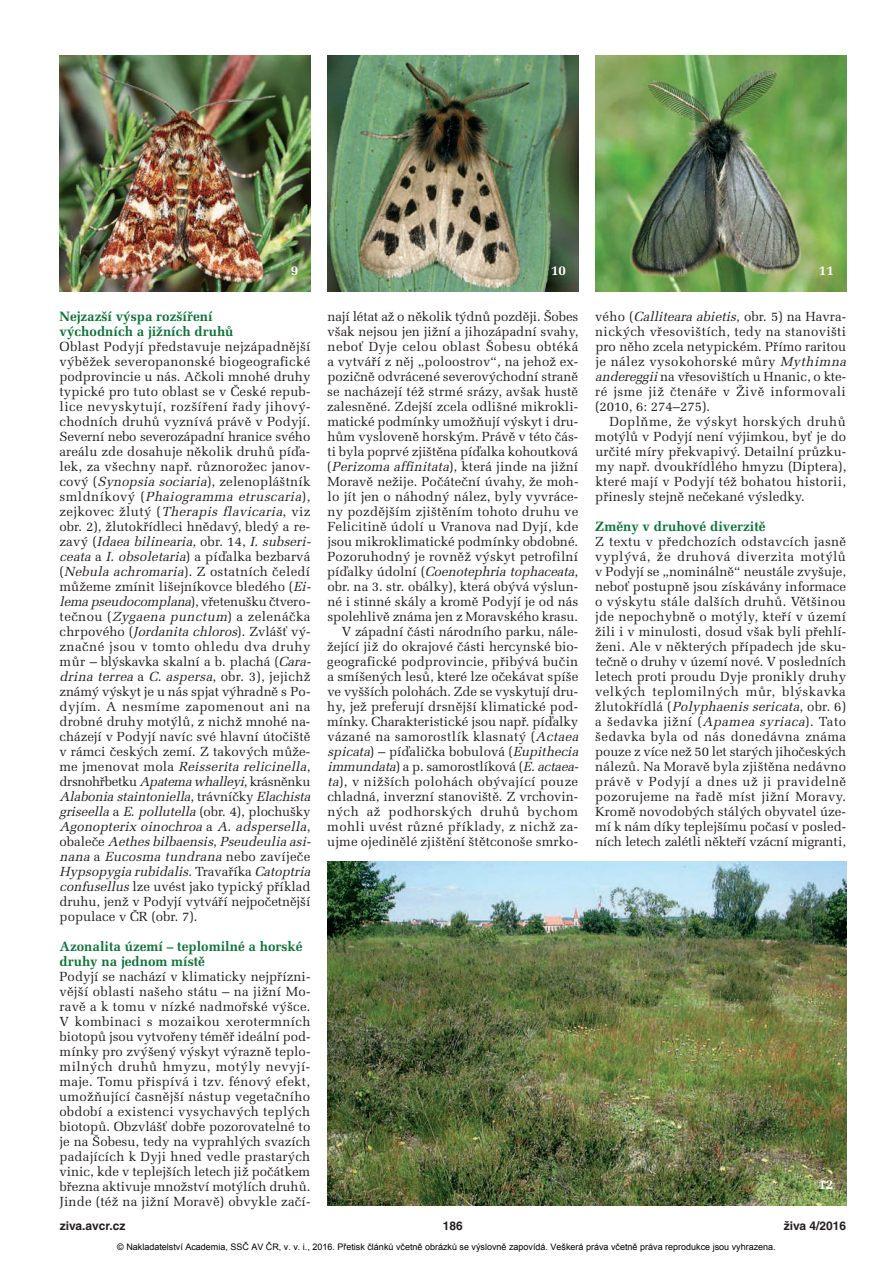
<style>
.page{position:relative;width:893px;height:1263px;background:#fff}
.page>*{position:absolute;margin:0;border:0;box-sizing:border-box;transform-origin:0 0}
.t1{font:700 13.5px/15px "Melior CE";color:#11723a}
.t2{font:700 13.5px "Melior CE";color:#fff}
.t3{font:13.2px/15px "Melior CE";letter-spacing:.005em;color:#231f20;text-align:justify}
.t4{font:700 12px "Helvetica CE";color:#231f20}
.t5{font:9px "Arial";color:#000}
.s1{font-style:italic}
</style>
<div class="page">
<img style="left:327px;top:861px;width:519px;height:344px">
<img style="left:60px;top:55px;width:250px;height:236px">
<img style="left:327px;top:55px;width:251px;height:236px">
<img style="left:595px;top:55px;width:251px;height:236px">
<p class="t2" style="left:291px;top:266px;width:9px">9</p>
<p class="t2" style="left:551px;top:266px;width:17px">10</p>
<p class="t2" style="left:819px;top:266px;width:17px">11</p>
<p class="t1" style="left:60px;top:311px;width:176px">Nejzazší výspa rozšíření východních a jižních druhů</p>
<p class="t3" style="left:59px;top:341px;width:255px;text-align:left">Oblast Podyjí představuje nejzápadnější výběžek severopanonské biogeografické podprovincie u nás. Ačkoli mnohé druhy typické pro tuto oblast se v České repub&shy;lice nevyskytují, rozšíření řady jihový&shy;chodních druhů vyznívá právě v Podyjí.<br>Severní nebo severozápadní hranice svého areálu zde dosahuje několik druhů píďa&shy;lek, za všechny např. různorožec janov - cový (<span class="s1">Synopsia sociaria</span>), zelenopláštník s m l d n í k o v ý ( <span class="s1">Phaiogramma etruscaria</span>) , z e j k o v e c ž l u t ý ( <span class="s1">Therapis flavicaria</span>, v i z obr. 2), žlutokřídleci hnědavý, bledý a re - z a v ý ( <span class="s1">Idaea bilinearia</span>, o b r. 1 4 , <span class="s1">I. subseri&shy;ceata</span> a <span class="s1">I. obsoletaria</span>) a píďalka bezbarvá (<span class="s1">Nebula achromaria</span>). Z ostatních čeledí můžeme zmínit lišejníkovce bledého (<span class="s1">Ei&shy;lema pseudocomplana</span>) , vř e t e n u š ku č tv e r o - tečnou (<span class="s1">Zygaena punctum</span>) a zelenáčka chrpového (<span class="s1">Jordanita chloros</span>). Zvlášť vý - značné jsou v tomto ohledu dva druhy můr – blýskavka skalní a b. plachá (<span class="s1">Cara - drina terrea</span> a <span class="s1">C. aspersa</span>, o b r. 3 ) , j e j i c h ž známý výskyt je u nás spjat výhradně s Po - dyjím. A nesmíme zapomenout ani na drobné druhy motýlů, z nichž mnohé na - cházejí v Podyjí navíc své hlavní útočiště v rámci českých zemí. Z takových může&shy;m e j m e n o v a t m o l a <span class="s1">Reisserita relicinella</span>, drsnohřbetku <span class="s1">Apatema whalleyi</span>, krásněnku <span class="s1">Alabonia staintoniella</span>, t r á v n í č k y <span class="s1">Elachista griseella</span> a <span class="s1">E. pollutella</span> ( o b r. 4 ) , p l o c h u š ky <span class="s1">Agonopterix oinochroa</span> a <span class="s1">A. adspersella</span>, o b a l e č e <span class="s1">Aethes bilbaensis</span>, <span class="s1">Pseudeulia asi&shy;nana</span> a <span class="s1">Eucosma tundrana</span> n e b o z a v í j e č e <span class="s1">Hypsopygia rubidalis</span>. Tr a v a ř í k a <span class="s1">Catoptria confusellus</span> lze uvést jako typický příklad druhu, jenž v Podyjí vytváří nejpočetnější populace v ČR (obr. 7).</p>
<p class="t1" style="left:60px;top:941px;width:245px">Azonalita území – teplomilné a horské druhy na jednom místě</p>
<p class="t3" style="left:59px;top:971px;width:253px">Podyjí se nachází v klimaticky nejpřízni&shy;vější oblasti našeho státu – na jižní Mo - ravě a k tomu v nízké nadmořské výšce.<br>V kombinaci s mozaikou xerotermních biotopů jsou vytvořeny téměř ideální pod&shy;mínky pro zvýšený výskyt výrazně teplo&shy;milných druhů hmyzu, motýly nevyjí - maje. Tomu přispívá i tzv. fénový efekt, umožňující časnější nástup vegetačního období a existenci vysychavých teplých biotopů. Obzvlášť dobře pozorovatelné to je na Šobesu, tedy na vyprahlých svazích padajících k Dyji hned vedle prastarých vinic, kde v teplejších letech již počátkem března aktivuje množství motýlích druhů.<br>Jinde (též na jižní Moravě) obvykle začí-</p>
<p class="t3" style="left:327px;top:311px;width:255px;text-align:right">nají létat až o několik týdnů později. Šobes však nejsou jen jižní a jihozápadní svahy, neboť Dyje celou oblast Šobesu obtéká a vytváří z něj „poloostrov“, na jehož ex - pozičně odvrácené severovýchodní straně se nacházejí též strmé srázy, avšak hustě zalesněné. Zdejší zcela odlišné mikrokli&shy;matické podmínky umožňují výskyt i dru&shy;hům vysloveně horským. Právě v této čás&shy;ti byla poprvé zjištěna píďalka kohoutková (<span class="s1">Perizoma affinitata</span>), která jinde na jižní Moravě nežije. Počáteční úvahy, že moh&shy;lo jít jen o náhodný nález, byly vyvráce&shy;ny pozdějším zjištěním tohoto druhu ve Felicitině údolí u Vranova nad Dyjí, kde jsou mikroklimatické podmínky obdobné.<br>Pozoruhodný je rovněž výskyt petrofilní p í ďa l k y ú d o l n í ( <span class="s1">Coenotephria tophaceata</span>, obr. na 3. str. obálky), která obývá výslun&shy;né i stinné skály a kromě Podyjí je od nás spolehlivě známa jen z Moravského krasu.<br>V západní části národního parku, nále&shy;žející již do okrajové části hercynské bio&shy;geografické podprovincie, přibývá bučin a smíšených lesů, které lze očekávat spíše ve vyšších polohách. Zde se vyskytují dru&shy;hy, jež preferují drsnější klimatické pod&shy;mínky. Charakteristické jsou např. píďalky vázané na samorostlík klasnatý (<span class="s1">Actaea spicata</span>) – píďalička bobulová (<span class="s1">Eupithecia immundata</span>) a p. samorostlíková (<span class="s1">E.actaea - ta</span>), v nižších polohách obývající pouze chladná, inverzní stanoviště. Z vrchovin&shy;ných až podhorských druhů bychom mohli uvést různé příklady, z nichž za - ujme ojedinělé zjištění štětconoše smrko-</p>
<p class="t3" style="left:595px;top:311px;width:255px;text-align:left">v é h o ( <span class="s1">Calliteara abietis</span>, ob r. 5 ) n a H avra - nických vřesovištích, tedy na stanovišti pro něho zcela netypickém. Přímo raritou je nález vysokohorské můry <span class="s1">Mythimna andereggii</span>na vřesovištích u Hnanic, o kte&shy;ré jsme již čtenáře v Živě informovali (2010, 6: 274–275).</p>
<p class="t3" style="left:595px;top:416px;width:253px;text-indent:15px">Doplňme, že výskyt horských druhů motýlů v Podyjí není výjimkou, byť je do určité míry překvapivý. Detailní průzku&shy;my např. dvoukřídlého hmyzu (Diptera), které mají v Podyjí též bohatou historii, přinesly stejně nečekané výsledky.</p>
<p class="t1" style="left:595px;top:521px;width:172px">Změny v druhové diverzitě</p>
<p class="t3" style="left:595px;top:536px;width:253px">Z textu v předchozích odstavcích jasně vyplývá, že druhová diverzita motýlů v Podyjí se „nominálně“ neustále zvyšuje, neboť postupně jsou získávány informace o výskytu stále dalších druhů. Většinou jde nepochybně o motýly, kteří v území žili i v minulosti, dosud však byli přehlí&shy;ženi. Ale v některých případech jde sku&shy;tečně o druhy v území nové. V posledních letech proti proudu Dyje pronikly druhy velkých teplomilných můr, blýskavka ž l u t o kř í d l á ( <span class="s1">Polyphaenis sericata</span>, o b r. 6 ) a šedavka jižní (<span class="s1">Apamea syriaca</span>). Tato šedavka byla od nás donedávna známa pouze z více než 50 let starých jihočeských nálezů. Na Moravě byla zjištěna nedávno právě v Podyjí a dnes už ji pravidelně pozorujeme na řadě míst jižní Moravy.<br>Kromě novodobých stálých obyvatel úze&shy;mí k nám díky teplejšímu počasí v posled&shy;ních letech zalétli někteří vzácní migranti,</p>
<p class="t2" style="left:818px;top:1180px;width:17px">12</p>
<p class="t4" style="left:60px;top:1221px;width:67px">ziva.avcr.cz</p>
<p class="t4" style="left:443px;top:1221px;width:22px">186</p>
<p class="t4" style="left:784px;top:1221px;width:64px">živa 4/2016</p>
<p class="t5" style="left:117px;top:1241px;width:660px">© Nakladatelství Academia, SSČ AV ČR, v. v. i., 2016. Přetisk článků včetně obrázků se výslovně zapovídá. Veškerá práva včetně práva reprodukce jsou vyhrazena.</p>
</div>
